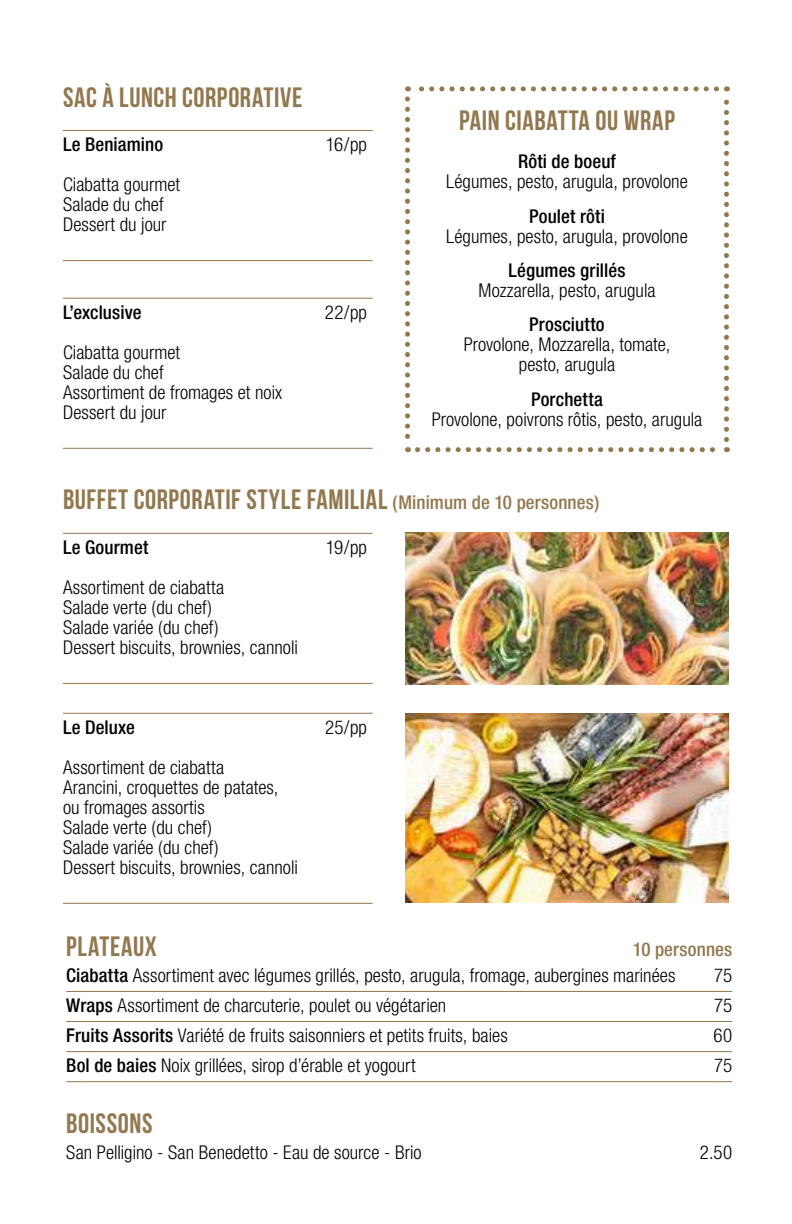
<style>
.page{position:relative;width:792px;height:1224px;background:#fff}
.page>*{position:absolute;margin:0;border:0;box-sizing:border-box;transform-origin:0 0}
.t1{font:700 28px "Bebas Neue";letter-spacing:.02em;color:#92784f}
.t2{font:300 condensed 19px/20px "Helvetica Neue";color:#000}
.t3{font:500 condensed 19px "Helvetica Neue";letter-spacing:.005em;color:#000}
.s1{font-family:"Helvetica Neue";font-weight:500;font-stretch:condensed;font-size:19px}
.s2{font-weight:500;color:#92784f}
.s3{font-weight:500}
</style>
<div class="page">
<img style="left:405px;top:713px;width:324px;height:189px">
<svg style="left:405px;top:99px;width:5px;height:353px"></svg>
<svg style="left:417px;top:447px;width:310px;height:5px"></svg>
<svg style="left:724px;top:86px;width:5px;height:354px"></svg>
<svg style="left:408px;top:86px;width:309px;height:5px"></svg>
<hr style="left:63px;top:533px;width:310px;height:1px;background:#92784f">
<hr style="left:63px;top:683px;width:310px;height:1px;background:#92784f">
<hr style="left:63px;top:713px;width:310px;height:1px;background:#92784f">
<hr style="left:63px;top:903px;width:310px;height:1px;background:#92784f">
<img style="left:405px;top:532px;width:324px;height:153px">
<hr style="left:63px;top:130px;width:310px;height:1px;background:#92784f">
<hr style="left:63px;top:260px;width:310px;height:1px;background:#92784f">
<hr style="left:63px;top:298px;width:310px;height:1px;background:#92784f">
<hr style="left:63px;top:448px;width:310px;height:1px;background:#92784f">
<hr style="left:66px;top:991px;width:666px;height:1px;background:#92784f">
<hr style="left:66px;top:1021px;width:666px;height:1px;background:#92784f">
<hr style="left:66px;top:1051px;width:666px;height:1px;background:#92784f">
<hr style="left:66px;top:1081px;width:666px;height:1px;background:#92784f">
<h1 class="t1" style="left:63px;top:82px;width:241px">SAC À LUNCH CORPORATIVE</h1>
<p class="t3" style="left:63px;top:133px;width:102px">Le Beniamino</p>
<p class="t2" style="left:326px;top:134px;width:43px">16/pp</p>
<p class="t2" style="left:63px;top:175px;width:119px">Ciabatta gourmet<br>Salade du chef<br>Dessert du jour</p>
<p class="t3" style="left:63px;top:301px;width:80px">L’exclusive</p>
<p class="t2" style="left:325px;top:302px;width:44px">22/pp</p>
<p class="t2" style="left:63px;top:342px;width:221px">Ciabatta gourmet<br>Salade du chef<br>Assortiment de fromages et noix<br>Dessert du jour</p>
<h1 class="t1" style="left:459px;top:105px;width:217px">PAIN CIABATTA OU WRAP</h1>
<p class="t3" style="left:518px;top:150px;width:99px">Rôti de boeuf</p>
<p class="t2" style="left:446px;top:171px;width:243px">Légumes, pesto, arugula, provolone</p>
<p class="t3" style="left:529px;top:205px;width:77px">Poulet rôti</p>
<p class="t2" style="left:446px;top:226px;width:243px">Légumes, pesto, arugula, provolone</p>
<p class="t3" style="left:509px;top:259px;width:118px">Légumes grillés</p>
<p class="t2" style="left:478px;top:280px;width:179px">Mozzarella, pesto, arugula</p>
<p class="t3" style="left:529px;top:313px;width:77px">Prosciutto</p>
<p class="t2" style="left:464px;top:335px;width:208px;text-align:center">Provolone, Mozzarella, tomate, pesto, arugula</p>
<p class="t3" style="left:531px;top:388px;width:74px">Porchetta</p>
<p class="t2" style="left:432px;top:409px;width:272px">Provolone, poivrons rôtis, pesto, arugula</p>
<h1 class="t1" style="left:63px;top:484px;width:538px">BUFFET CORPORATIF STYLE FAMILIAL <span class="s1">(Minimum de 10 personnes)</span></h1>
<p class="t3" style="left:63px;top:536px;width:87px">Le Gourmet</p>
<p class="t2" style="left:326px;top:537px;width:42px">19/pp</p>
<p class="t2" style="left:63px;top:577px;width:236px">Assortiment de ciabatta<br>Salade verte (du chef)<br>Salade variée (du chef)<br>Dessert biscuits, brownies, cannoli</p>
<p class="t3" style="left:63px;top:716px;width:74px">Le Deluxe</p>
<p class="t2" style="left:325px;top:717px;width:43px">25/pp</p>
<p class="t2" style="left:63px;top:757px;width:236px">Assortiment de ciabatta<br>Arancini, croquettes de patates, ou fromages assortis<br>Salade verte (du chef)<br>Salade variée (du chef)<br>Dessert biscuits, brownies, cannoli</p>
<h1 class="t1" style="left:66px;top:931px;width:92px">PLATEAUX</h1>
<p class="t2" style="left:66px;top:936px;width:668px;line-height:26.4px;text-indent:567px"><span class="s2">10 personnes<br></span><span class="s3">Ciabatta</span> Assortiment avec légumes grillés, pesto, arugula, fromage, aubergines marinées</p>
<p class="t2" style="left:714px;top:965px;width:20px">75</p>
<p class="t2" style="left:66px;top:995px;width:382px"><span class="s3">Wraps</span> Assortiment de charcuterie, poulet ou végétarien</p>
<p class="t2" style="left:714px;top:995px;width:20px">75</p>
<p class="t2" style="left:66px;top:1025px;width:443px"><span class="s3">Fruits Assorits</span> Variété de fruits saisonniers et petits fruits, baies</p>
<p class="t2" style="left:714px;top:1025px;width:20px">60</p>
<p class="t2" style="left:66px;top:1056px;width:351px"><span class="s3">Bol de baies</span> Noix grillées, sirop d’érable et yogourt</p>
<p class="t2" style="left:714px;top:1056px;width:20px">75</p>
<h1 class="t1" style="left:66px;top:1108px;width:88px">BOISSONS</h1>
<p class="t2" style="left:66px;top:1143px;width:357px">San Pelligino - San Benedetto - Eau de source - Brio</p>
<p class="t2" style="left:700px;top:1143px;width:34px">2.50</p>
</div>
